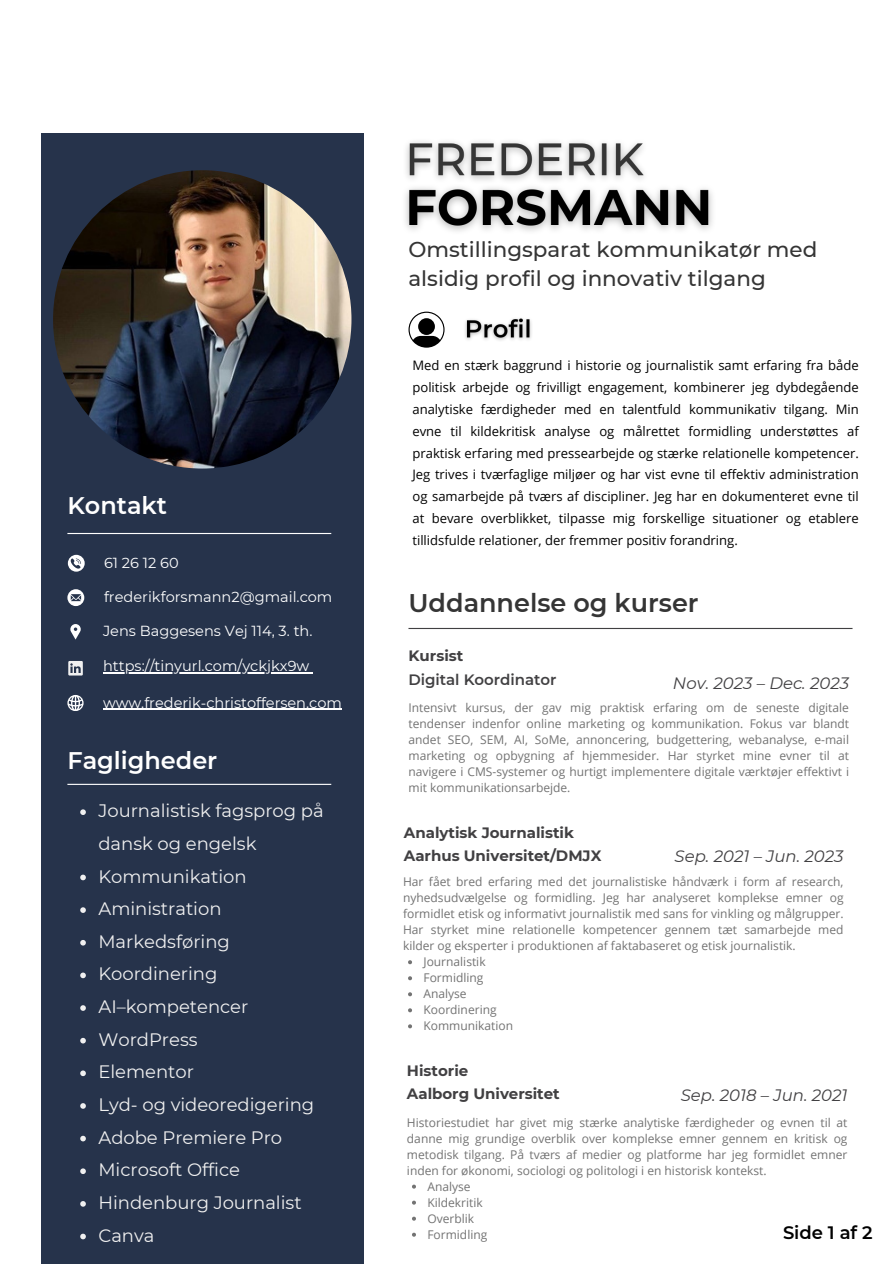
<style>
.page{position:relative;width:894px;height:1264px;background:#fff}
.page>*{position:absolute;margin:0;border:0;box-sizing:border-box;transform-origin:0 0}
.t1{font:600 25.5px "Montserrat";color:#353535}
.t2{font:600 24px "Montserrat";color:#fff}
.t3{font:500 21.45px/29.2px "Montserrat";color:#353535}
.t4{font:18px/32.7px "Montserrat";color:#f0f0f0}
.t5{font:600 18px "Montserrat";color:#000}
.t6{font:italic 16.5px "Montserrat";color:#414042}
.t7{font:700 15px "Montserrat";color:#414042}
.t8{font:600 15px "Montserrat";color:#414042}
.t9{font:14.55px "Montserrat";color:#fff}
.t10{font:13.05px/21.8px "Open Sans";color:#000;text-align:justify}
.t11{font:12px/16px "Open Sans";color:#737373;text-align:justify}
</style>
<div class="page">
<div style="left:41px;top:133px;width:322px;height:1130px;background:#26334b"></div>
<svg style="left:70px;top:624px;width:10px;height:15px"></svg>
<hr style="left:67px;top:783px;width:264px;height:2px;background:#fff">
<svg style="left:68px;top:661px;width:15px;height:14px"></svg>
<hr style="left:67px;top:533px;width:264px;height:1px;background:#fff">
<svg style="left:408px;top:311px;width:36px;height:36px"></svg>
<hr style="left:408px;top:628px;width:444px;height:1px;background:#414042">
<img style="left:53px;top:170px;width:298px;height:298px;border-radius:50%">
<svg style="left:67px;top:695px;width:16px;height:15px"></svg>
<svg style="left:68px;top:555px;width:17px;height:16px"></svg>
<svg style="left:67px;top:589px;width:17px;height:17px"></svg>
<svg style="left:408px;top:960px;width:4px;height:4px"></svg>
<svg style="left:408px;top:976px;width:4px;height:4px"></svg>
<svg style="left:408px;top:992px;width:4px;height:4px"></svg>
<svg style="left:408px;top:1008px;width:4px;height:4px"></svg>
<svg style="left:408px;top:1024px;width:4px;height:4px"></svg>
<img style="left:465px;top:318px;width:67px;height:23px">
<img style="left:406px;top:141px;width:238px;height:36px">
<img style="left:405px;top:177px;width:308px;height:54px">
<hr style="left:103px;top:672px;width:206px;height:1px;background:#fff">
<svg style="left:80px;top:809px;width:6px;height:6px"></svg>
<svg style="left:80px;top:874px;width:6px;height:6px"></svg>
<svg style="left:80px;top:907px;width:6px;height:5px"></svg>
<svg style="left:80px;top:940px;width:6px;height:5px"></svg>
<svg style="left:80px;top:972px;width:6px;height:6px"></svg>
<svg style="left:80px;top:1005px;width:6px;height:5px"></svg>
<svg style="left:80px;top:1037px;width:6px;height:6px"></svg>
<svg style="left:80px;top:1070px;width:6px;height:6px"></svg>
<svg style="left:80px;top:1103px;width:6px;height:5px"></svg>
<svg style="left:80px;top:1135px;width:6px;height:6px"></svg>
<svg style="left:80px;top:1168px;width:6px;height:5px"></svg>
<svg style="left:80px;top:1201px;width:6px;height:5px"></svg>
<svg style="left:80px;top:1233px;width:6px;height:6px"></svg>
<svg style="left:412px;top:1184px;width:4px;height:4px"></svg>
<svg style="left:412px;top:1200px;width:4px;height:4px"></svg>
<svg style="left:412px;top:1216px;width:4px;height:4px"></svg>
<svg style="left:412px;top:1232px;width:4px;height:4px"></svg>
<hr style="left:103px;top:708px;width:239px;height:1px;background:#fff">
<p class="t2" style="left:67px;top:490px;width:101px">Kontakt</p>
<h5 class="t9" style="left:104px;top:553px;width:76px">61 26 12 60</h5>
<h6 class="t9" style="left:104px;top:588px;width:230px">frederikforsmann2@gmail.com</h6>
<p class="t9" style="left:103px;top:622px;width:211px">Jens Baggesens Vej 114, 3. th.</p>
<p class="t9" style="left:103px;top:657px;width:208px">https://tinyurl.com/yckjkx9w</p>
<h6 class="t9" style="left:103px;top:693px;width:240px">www.frederik-christoffersen.com</h6>
<p class="t2" style="left:67px;top:745px;width:151px">Fagligheder</p>
<p class="t4" style="left:98px;top:794px;width:227px">Journalistisk fagsprog på dansk og engelsk</p>
<p class="t4" style="left:98px;top:859px;width:150px">Kommunikation</p>
<p class="t4" style="left:98px;top:892px;width:125px">Aministration</p>
<p class="t4" style="left:98px;top:925px;width:133px">Markedsføring</p>
<p class="t4" style="left:98px;top:957px;width:120px">Koordinering</p>
<p class="t4" style="left:98px;top:990px;width:151px">AI–kompetencer</p>
<h3 class="t4" style="left:98px;top:1022px;width:101px">WordPress</h3>
<p class="t4" style="left:98px;top:1055px;width:97px">Elementor</p>
<p class="t4" style="left:98px;top:1088px;width:217px">Lyd- og videoredigering</p>
<h2 class="t4" style="left:98px;top:1120px;width:185px">Adobe Premiere Pro</h2>
<h6 class="t4" style="left:98px;top:1153px;width:143px">Microsoft Office</h6>
<h6 class="t4" style="left:98px;top:1186px;width:205px">Hindenburg Journalist</h6>
<h5 class="t4" style="left:98px;top:1218px;width:57px">Canva</h5>
<p class="t3" style="left:408px;top:235px;width:410px">Omstillingsparat kommunikatør med alsidig profil og innovativ tilgang</p>
<h2 class="t10" style="left:412px;top:354px;width:448px">Med en stærk baggrund i historie og journalistik samt erfaring fra både politisk arbejde og frivilligt engagement, kombinerer jeg dybdegående analytiske færdigheder med en talentfuld kommunikativ tilgang. Min evne til kildekritisk analyse og målrettet formidling understøttes af praktisk erfaring med pressearbejde og stærke relationelle kompetencer.<br>Jeg trives i tværfaglige miljøer og har vist evne til effektiv administration og samarbejde på tværs af discipliner. Jeg har en dokumenteret evne til at bevare overblikket, tilpasse mig forskellige situationer og etablere tillidsfulde relationer, der fremmer positiv forandring.</h2>
<p class="t1" style="left:408px;top:587px;width:291px">Uddannelse og kurser</p>
<p class="t7" style="left:408px;top:646px;width:56px">Kursist</p>
<p class="t8" style="left:408px;top:670px;width:149px">Digital Koordinator</p>
<p class="t6" style="left:672px;top:673px;width:177px">Nov. 2023 – Dec. 2023</p>
<p class="t11" style="left:408px;top:699px;width:442px">Intensivt kursus, der gav mig praktisk erfaring om de seneste digitale tendenser indenfor online marketing og kommunikation. Fokus var blandt andet SEO, SEM, AI, SoMe, annoncering, budgettering, webanalyse, e-mail marketing og opbygning af hjemmesider. Har styrket mine evner til at navigere i CMS-systemer og hurtigt implementere digitale værktøjer effektivt i mit kommunikationsarbejde.</p>
<p class="t7" style="left:404px;top:823px;width:171px">Analytisk Journalistik</p>
<p class="t6" style="left:674px;top:846px;width:170px">Sep. 2021 – Jun. 2023</p>
<p class="t11" style="left:403px;top:873px;width:442px">Har fået bred erfaring med det journalistiske håndværk i form af research, nyhedsudvælgelse og formidling. Jeg har analyseret komplekse emner og formidlet etisk og informativt journalistik med sans for vinkling og målgrupper.<br>Har styrket mine relationelle kompetencer gennem tæt samarbejde med kilder og eksperter i produktionen af faktabaseret og etisk journalistik.</p>
<p class="t11" style="left:423px;top:953px;width:64px">Journalistik</p>
<p class="t11" style="left:423px;top:969px;width:61px">Formidling</p>
<h2 class="t11" style="left:423px;top:985px;width:45px">Analyse</h2>
<p class="t11" style="left:423px;top:1001px;width:75px">Koordinering</p>
<p class="t11" style="left:423px;top:1017px;width:91px">Kommunikation</p>
<p class="t7" style="left:404px;top:846px;width:199px">Aarhus Universitet/DMJX</p>
<h6 class="t7" style="left:407px;top:1061px;width:63px">Historie</h6>
<h5 class="t7" style="left:407px;top:1084px;width:154px">Aalborg Universitet</h5>
<h6 class="t6" style="left:680px;top:1085px;width:168px">Sep. 2018 – Jun. 2021</h6>
<p class="t11" style="left:407px;top:1113px;width:442px">Historiestudiet har givet mig stærke analytiske færdigheder og evnen til at danne mig grundige overblik over komplekse emner gennem en kritisk og metodisk tilgang. På tværs af medier og platforme har jeg formidlet emner inden for økonomi, sociologi og politologi i en historisk kontekst.</p>
<p class="t11" style="left:427px;top:1177px;width:45px">Analyse</p>
<p class="t11" style="left:427px;top:1193px;width:57px">Kildekritik</p>
<p class="t11" style="left:427px;top:1209px;width:48px">Overblik</p>
<p class="t11" style="left:427px;top:1225px;width:61px">Formidling</p>
<p class="t5" style="left:782px;top:1221px;width:91px">Side 1 af 2</p>
</div>
